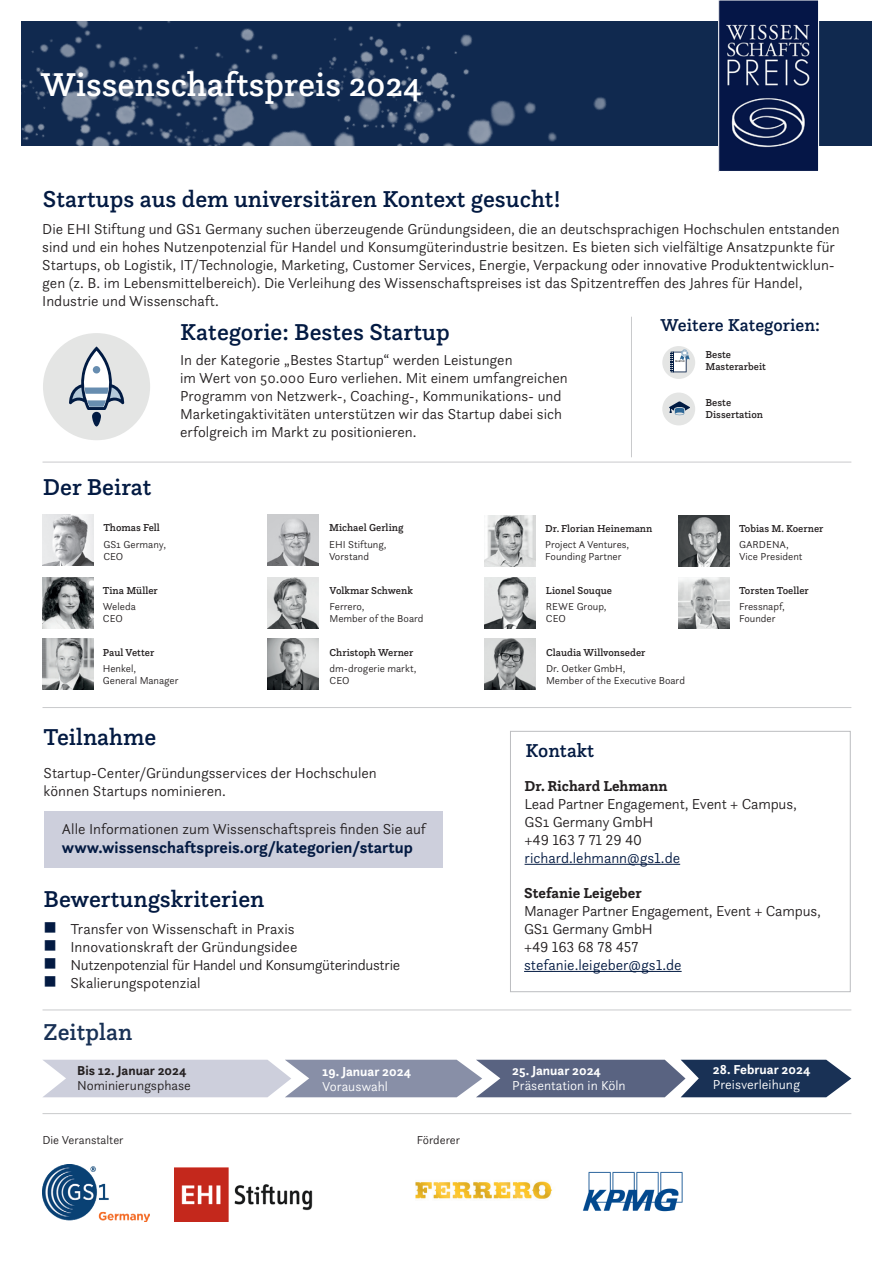
<style>
.page{position:relative;width:893px;height:1263px;background:#fff}
.page>*{position:absolute;margin:0;border:0;box-sizing:border-box;transform-origin:0 0}
.t1{font:500 34.5px "Questa Slab";color:#fff}
.t2{font:500 24px "Questa Slab";color:#031a42}
.t3{font:500 24px "Questa Slab";color:#193155}
.t4{font:500 19.5px "Questa Slab";color:#031a42}
.t5{font:500 18px "Questa Slab";color:#031a42}
.t6{font:700 16.5px "Questa Sans";color:#031a42}
.t7{font:300 15px/18px "Questa Sans";color:#231f20}
.t8{font:300 15px "Questa Sans";color:#031a42}
.t9{font:700 15px "Questa Slab";color:#231f20}
.t10{font:300 13.5px "Questa Sans";color:#fff}
.t11{font:700 13.5px "Questa Sans";color:#fff}
.t12{font:300 13.5px "Questa Sans";color:#231f20}
.t13{font:700 13.5px "Questa Sans";color:#231f20}
.t14{font:300 12px "Questa Sans";color:#231f20}
.t15{font:300 10.5px/12px "Questa Sans";color:#231f20}
.t16{font:500 10.5px/12.6px "Questa Slab";color:#231f20}
</style>
<div class="page">
<div style="left:43px;top:333px;width:107px;height:107px;background:#e4e5e4;border-radius:50%"></div>
<div style="left:92px;top:412px;width:9px;height:14px;background:#011b43;border-radius:4px"></div>
<svg style="left:69px;top:346px;width:55px;height:64px"></svg>
<img style="left:175px;top:1167px;width:138px;height:54px">
<hr style="left:43px;top:462px;width:808px;height:1px;background:#c9cacc">
<hr style="left:43px;top:707px;width:808px;height:1px;background:#c9cacc">
<img style="left:42px;top:1165px;width:107px;height:56px">
<hr style="left:43px;top:1113px;width:808px;height:1px;background:#c9cacc">
<div style="left:662px;top:393px;width:33px;height:32px;background:#e4e5e4;border-radius:50%"></div>
<svg style="left:669px;top:401px;width:21px;height:14px"></svg>
<div style="left:662px;top:346px;width:33px;height:33px;background:#e4e5e4;border-radius:50%"></div>
<svg style="left:670px;top:349px;width:20px;height:23px"></svg>
<hr style="left:43px;top:1009px;width:808px;height:1px;background:#c9cacc">
<div style="left:21px;top:21px;width:851px;height:125px;background:#10294f"></div>
<img style="left:21px;top:21px;width:586px;height:125px">
<img style="left:720px;top:2px;width:97px;height:168px">
<div style="left:718px;top:0;width:101px;height:172px;border:1px solid #fff"></div>
<hr style="left:631px;top:317px;width:1px;height:140px;background:#c9cacc">
<div style="left:44px;top:811px;width:399px;height:56px;background:#cdcfdc"></div>
<img style="left:485px;top:515px;width:51px;height:51px">
<img style="left:485px;top:577px;width:51px;height:51px">
<img style="left:678px;top:515px;width:51px;height:51px">
<img style="left:678px;top:577px;width:51px;height:51px">
<img style="left:43px;top:577px;width:51px;height:51px">
<img style="left:43px;top:639px;width:51px;height:51px">
<img style="left:268px;top:577px;width:51px;height:51px">
<img style="left:268px;top:639px;width:51px;height:51px">
<img style="left:268px;top:515px;width:51px;height:51px">
<img style="left:43px;top:515px;width:51px;height:51px">
<img style="left:415px;top:1181px;width:138px;height:18px">
<img style="left:582px;top:1171px;width:101px;height:41px">
<div style="left:510px;top:731px;width:340px;height:261px;border:1px solid #bcbdc0"></div>
<hr style="left:525px;top:864px;width:155px;height:1px;background:#031a42">
<hr style="left:524px;top:971px;width:158px;height:1px;background:#031a42">
<svg style="left:43px;top:1060px;width:808px;height:37px;background:#868fa5"></svg>
<img style="left:484px;top:639px;width:51px;height:51px">
<h1 class="t1" style="left:41px;top:62px;width:383px">Wissenschaftspreis 2024</h1>
<h2 class="t2" style="left:43px;top:183px;width:519px">Startups aus dem universitären Kontext gesucht!</h2>
<p class="t7" style="left:42px;top:219px;width:799px">Die EHI Stiftung und GS1 Germany suchen überzeugende Gründungsideen, die an deutschsprachigen Hochschulen entstanden sind und ein hohes Nutzenpotenzial für Handel und Konsumgüterindustrie besitzen. Es bieten sich vielfältige Ansatzpunkte für Startups, ob Logistik, IT/Technologie, Marketing, Customer Services, Energie, Verpackung oder innovative Produktentwicklun&shy;gen (z. B. im Lebensmittelbereich). Die Verleihung des Wissenschaftspreises ist das Spitzentreffen des Jahres für Handel, Industrie und Wissenschaft.</p>
<h2 class="t2" style="left:43px;top:472px;width:110px">Der Beirat</h2>
<h2 class="t2" style="left:180px;top:317px;width:271px">Kategorie: Bestes Startup</h2>
<p class="t7" style="left:180px;top:351px;width:389px">In der Kategorie „Bestes Startup“ werden Leistungen<br>im Wert von 50.000 Euro verliehen. Mit einem umfangreichen Programm von Netzwerk-, Coaching-, Kommunikations- und Marketingaktivitäten unterstützen wir das Startup dabei sich erfolgreich im Markt zu positionieren.</p>
<p class="t5" style="left:660px;top:313px;width:161px">Weitere Kategorien:</p>
<p class="t16" style="left:705px;top:348px;width:62px">Beste<br>Masterarbeit</p>
<p class="t16" style="left:705px;top:396px;width:59px">Beste<br>Dissertation</p>
<p class="t16" style="left:103px;top:521px;width:58px">Thomas Fell</p>
<p class="t15" style="left:103px;top:538px;width:64px">GS1 Germany,<br>CEO</p>
<p class="t16" style="left:103px;top:584px;width:57px">Tina Müller</p>
<p class="t15" style="left:103px;top:601px;width:34px">Weleda<br>CEO</p>
<p class="t16" style="left:103px;top:645px;width:53px">Paul Vetter</p>
<p class="t15" style="left:103px;top:662px;width:77px">Henkel,<br>General Manager</p>
<p class="t16" style="left:329px;top:521px;width:76px">Michael Gerling</p>
<p class="t15" style="left:329px;top:538px;width:59px">EHI Stiftung,<br>Vorstand</p>
<p class="t16" style="left:330px;top:584px;width:85px">Volkmar Schwenk</p>
<p class="t15" style="left:330px;top:601px;width:96px">Ferrero,<br>Member of the Board</p>
<p class="t16" style="left:330px;top:645px;width:85px">Christoph Werner</p>
<p class="t15" style="left:330px;top:662px;width:88px">dm-drogerie markt,<br>CEO</p>
<h2 class="t2" style="left:44px;top:722px;width:114px">Teilnahme</h2>
<p class="t7" style="left:44px;top:763px;width:335px">Startup-Center/Gründungsservices der Hochschulen können Startups nominieren.</p>
<p class="t7" style="left:62px;top:819px;width:365px">Alle Informationen zum Wissenschaftspreis finden Sie auf</p>
<p class="t6" style="left:62px;top:837px;width:352px">www.wissenschaftspreis.org/kategorien/startup</p>
<h2 class="t2" style="left:44px;top:884px;width:222px">Bewertungskriterien</h2>
<p class="t7" style="left:71px;top:920px;width:331px">Transfer von Wissenschaft in Praxis Innovationskraft der Gründungsidee<br>Nutzenpotenzial für Handel und Konsumgüterindustrie Skalierungspotenzial</p>
<h2 class="t3" style="left:44px;top:1017px;width:90px">Zeitplan</h2>
<p class="t13" style="left:77px;top:1062px;width:111px">Bis 12. Januar 2024</p>
<p class="t12" style="left:77px;top:1077px;width:115px">Nominierungsphase</p>
<p class="t14" style="left:43px;top:1133px;width:83px">Die Veranstalter</p>
<p class="t11" style="left:322px;top:1062px;width:90px">19. Januar 2024</p>
<p class="t10" style="left:322px;top:1077px;width:67px">Vorauswahl</p>
<p class="t14" style="left:417px;top:1133px;width:45px">Förderer</p>
<p class="t16" style="left:545px;top:522px;width:109px">Dr. Florian Heinemann</p>
<p class="t15" style="left:545px;top:538px;width:86px">Project A Ventures,<br>Founding Partner</p>
<p class="t16" style="left:546px;top:584px;width:67px">Lionel Souque</p>
<p class="t15" style="left:546px;top:601px;width:62px">REWE Group,<br>CEO</p>
<p class="t16" style="left:546px;top:645px;width:101px">Claudia Willvonseder</p>
<p class="t15" style="left:546px;top:662px;width:140px">Dr. Oetker GmbH,<br>Member of the Executive Board</p>
<h3 class="t4" style="left:526px;top:738px;width:70px">Kontakt</h3>
<p class="t16" style="left:739px;top:522px;width:86px">Tobias M. Koerner</p>
<p class="t15" style="left:739px;top:538px;width:65px">GARDENA,<br>Vice President</p>
<p class="t16" style="left:739px;top:584px;width:71px">Torsten Toeller</p>
<p class="t15" style="left:739px;top:601px;width:47px">Fressnapf,<br>Founder</p>
<p class="t9" style="left:525px;top:776px;width:145px">Dr. Richard Lehmann</p>
<p class="t7" style="left:525px;top:794px;width:274px">Lead Partner Engagement, Event + Campus,<br>GS1 Germany GmbH<br>+49 163 7 71 29 40</p>
<p class="t8" style="left:525px;top:848px;width:157px">richard.lehmann@gs1.de</p>
<p class="t9" style="left:524px;top:883px;width:119px">Stefanie Leigeber</p>
<p class="t7" style="left:524px;top:901px;width:298px">Manager Partner Engagement, Event + Campus,<br>GS1 Germany GmbH<br>+49 163 68 78 457</p>
<p class="t8" style="left:524px;top:955px;width:159px">stefanie.leigeber@gs1.de</p>
<p class="t11" style="left:512px;top:1062px;width:90px">25. Januar 2024</p>
<p class="t10" style="left:512px;top:1077px;width:115px">Präsentation in Köln</p>
<p class="t11" style="left:713px;top:1061px;width:99px">28. Februar 2024</p>
<p class="t10" style="left:713px;top:1076px;width:88px">Preisverleihung</p>
</div>
